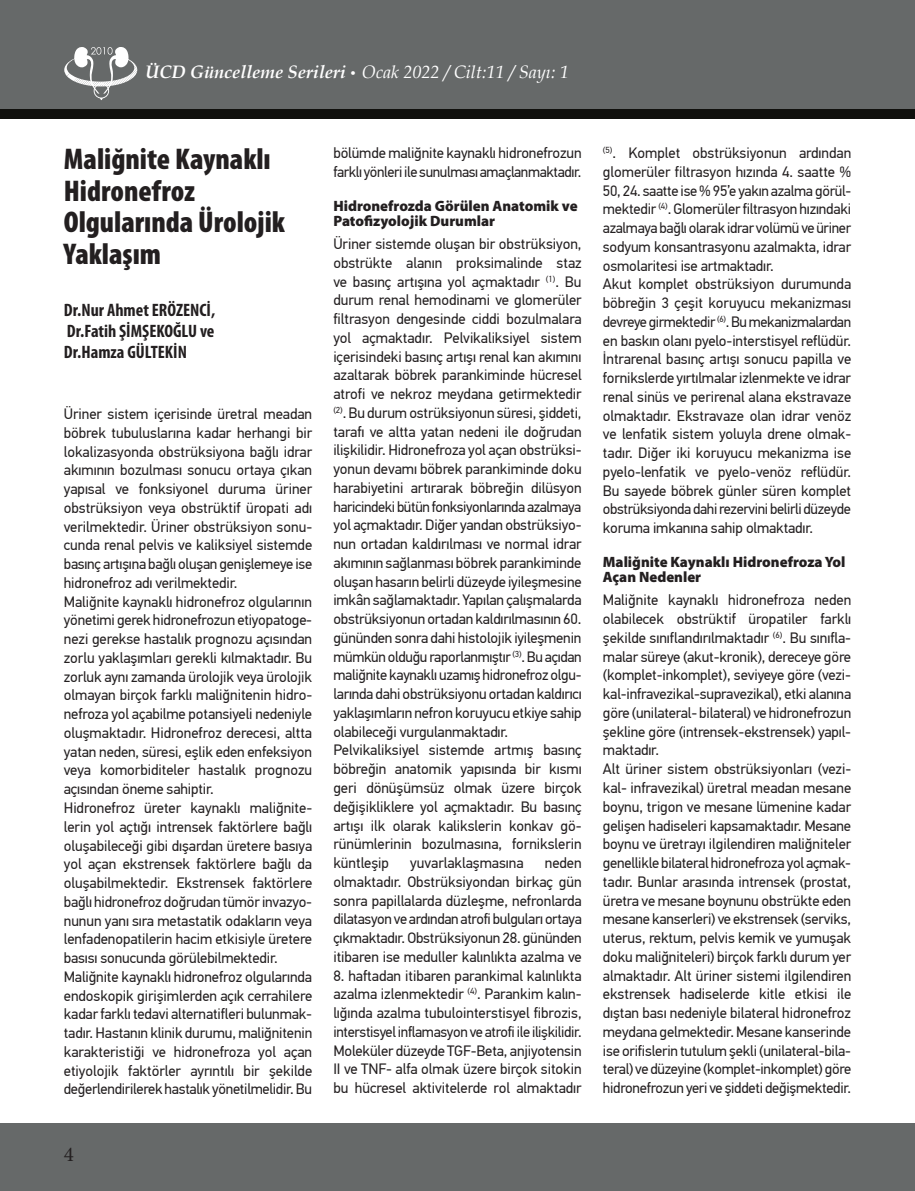
<style>
.page{position:relative;width:915px;height:1191px;background:#fff}
.page>*{position:absolute;margin:0;border:0;box-sizing:border-box;transform-origin:0 0}
.t1{font:900 condensed 30px/31.5px "Myriad Pro";color:#231f20}
.t2{font:21px "Minion Pro";color:#231f20}
.t3{font:700 condensed 18px/21px "Myriad Pro";color:#231f20;text-align:justify}
.t4{font:italic 18px "Book Antiqua";color:#fff}
.t5{font:15px/18.8px "PF Din Text Pro";letter-spacing:-.005em;color:#231f20}
.t6{font:900 15px/15px "Myriad Pro";color:#231f20}
.t7{font:15px/18.8px "PF Din Text Pro";letter-spacing:-.025em;color:#231f20}
.s1{font-weight:700}
.s2{font-family:"Swiss 721 BT";font-weight:700;font-style:normal;font-stretch:condensed;font-size:24px}
</style>
<div class="page">
<div style="left:0;top:1123px;width:914px;height:68px;background:#666969"></div>
<div style="left:0;top:0;width:914px;height:109px;background:#666969"></div>
<svg style="left:64px;top:47px;width:73px;height:53px"></svg>
<div style="left:0;top:109px;width:914px;height:10px;background:#10100d"></div>
<p class="t4" style="left:145px;top:59px;width:425px"><span class="s1">ÜCD Güncelleme Serileri</span> <span class="s2">∙</span> Ocak 2022 / Cilt:11 / Sayı: 1</p>
<h1 class="t1" style="left:64px;top:144px;width:222px">Maliğnite Kaynaklı<br>Hidronefroz<br>Olgularında Ürolojik<br>Yaklaşım</h1>
<p class="t3" style="left:64px;top:299px;width:153px">Dr.Nur Ahmet ERÖZENCİ, Dr.Fatih ŞİMŞEKOĞLU ve Dr.Hamza GÜLTEKİN</p>
<p class="t5" style="left:64px;top:405px;width:250px">Üriner sistem içerisinde üretral meadan böbrek tubuluslarına kadar herhangi bir lokalizasyonda obstrüksiyona bağlı idrar akımının bozulması sonucu ortaya çıkan yapısal ve fonksiyonel duruma üriner obstrüksiyon veya obstrüktif üropati adı verilmektedir. Üriner obstrüksiyon sonu&shy;cunda renal pelvis ve kaliksiyel sistemde basınç artışına bağlı oluşan genişlemeye ise hidronefroz adı verilmektedir.<br>Maliğnite kaynaklı hidronefroz olgularının yönetimi gerek hidronefrozun etiyopatoge&shy;nezi gerekse hastalık prognozu açısından zorlu yaklaşımları gerekli kılmaktadır. Bu zorluk aynı zamanda ürolojik veya ürolojik olmayan birçok farklı maliğnitenin hidro&shy;nefroza yol açabilme potansiyeli nedeniyle oluşmaktadır. Hidronefroz derecesi, altta yatan neden, süresi, eşlik eden enfeksiyon veya komorbiditeler hastalık prognozu açısından öneme sahiptir.<br>Hidronefroz üreter kaynaklı maliğnite&shy;lerin yol açtığı intrensek faktörlere bağlı oluşabileceği gibi dışardan üretere basıya yol açan ekstrensek faktörlere bağlı da oluşabilmektedir. Ekstrensek faktörlere bağlı hidronefroz doğrudan tümör invazyo&shy;nunun yanı sıra metastatik odakların veya lenfadenopatilerin hacim etkisiyle üretere basısı sonucunda görülebilmektedir.<br>Maliğnite kaynaklı hidronefroz olgularında endoskopik girişimlerden açık cerrahilere kadar farklı tedavi alternatifleri bulunmak&shy;tadır. Hastanın klinik durumu, maliğnitenin karakteristiği ve hidronefroza yol açan etiyolojik faktörler ayrıntılı bir şekilde değerlendirilerek hastalık yönetilmelidir. Bu</p>
<h2 class="t2" style="left:64px;top:1140px;width:12px">4</h2>
<p class="t7" style="left:333px;top:144px;width:250px">bölümde maliğnite kaynaklı hidronefrozun farklı yönleri ile sunulması amaçlanmaktadır.</p>
<p class="t6" style="left:333px;top:199px;width:246px">Hidronefrozda Görülen Anatomik ve<br>Patofizyolojik Durumlar</p>
<p class="t5" style="left:333px;top:235px;width:250px">Üriner sistemde oluşan bir obstrüksiyon, obstrükte alanın proksimalinde staz ve basınç artışına yol açmaktadır <sup>(1)</sup>. Bu durum renal hemodinami ve glomerüler filtrasyon dengesinde ciddi bozulmalara yol açmaktadır. Pelvikaliksiyel sistem içerisindeki basınç artışı renal kan akımını azaltarak böbrek parankiminde hücresel atrofi ve nekroz meydana getirmektedir <sup>(2)</sup>. Bu durum ostrüksiyonun süresi, şiddeti, tarafı ve altta yatan nedeni ile doğrudan ilişkilidir. Hidronefroza yol açan obstrüksi&shy;yonun devamı böbrek parankiminde doku harabiyetini artırarak böbreğin dilüsyon haricindeki bütün fonksiyonlarında azalmaya yol açmaktadır. Diğer yandan obstrüksiyo&shy;nun ortadan kaldırılması ve normal idrar akımının sağlanması böbrek parankiminde oluşan hasarın belirli düzeyde iyileşmesine imkân sağlamaktadır. Yapılan çalışmalarda obstrüksiyonun ortadan kaldırılmasının 60. gününden sonra dahi histolojik iyileşmenin mümkün olduğu raporlanmıştır <sup>(3)</sup>. Bu açıdan maliğnite kaynaklı uzamış hidronefroz olgu&shy;larında dahi obstrüksiyonu ortadan kaldırıcı yaklaşımların nefron koruyucu etkiye sahip olabileceği vurgulanmaktadır.<br>Pelvikaliksiyel sistemde artmış basınç böbreğin anatomik yapısında bir kısmı geri dönüşümsüz olmak üzere birçok değişikliklere yol açmaktadır. Bu basınç artışı ilk olarak kalikslerin konkav gö&shy;rünümlerinin bozulmasına, fornikslerin küntleşip</p>
<p class="t5" style="left:333px;top:853px;width:250px;text-align:justify;text-indent:211px">neden olmaktadır. Obstrüksiyondan birkaç gün sonra papillalarda düzleşme, nefronlarda dilatasyon ve ardından atrofi bulguları ortaya çıkmaktadır. Obstrüksiyonun 28. gününden itibaren ise meduller kalınlıkta azalma ve</p>
<p class="t5" style="left:333px;top:966px;width:250px;text-align:justify">8. haftadan itibaren parankimal kalınlıkta azalma izlenmektedir <sup>(4)</sup>. Parankim kalın&shy;lığında azalma tubulointerstisyel fibrozis, interstisyel inflamasyon ve atrofi ile ilişkilidir.<br>Moleküler düzeyde TGF-Beta, anjiyotensin II ve TNF- alfa olmak üzere birçok sitokin bu hücresel aktivitelerde rol almaktadır</p>
<p class="t5" style="left:410px;top:853px;width:115px">yuvarlaklaşmasına</p>
<p class="t5" style="left:602px;top:144px;width:250px"><sup>(5)</sup>. Komplet obstrüksiyonun ardından glomerüler filtrasyon hızında 4. saatte % 50, 24. saatte ise % 95’e yakın azalma görül&shy;mektedir <sup>(4)</sup>. Glomerüler filtrasyon hızındaki azalmaya bağlı olarak idrar volümü ve üriner sodyum konsantrasyonu azalmakta, idrar osmolaritesi ise artmaktadır.<br>Akut komplet obstrüksiyon durumunda böbreğin 3 çeşit koruyucu mekanizması devreye girmektedir <sup>(6)</sup>. Bu mekanizmalardan en baskın olanı pyelo-interstisyel reflüdür.<br>İntrarenal basınç artışı sonucu papilla ve fornikslerde yırtılmalar izlenmekte ve idrar renal sinüs ve perirenal alana ekstravaze olmaktadır. Ekstravaze olan idrar venöz ve lenfatik sistem yoluyla drene olmak&shy;tadır. Diğer iki koruyucu mekanizma ise pyelo-lenfatik ve pyelo-venöz reflüdür.<br>Bu sayede böbrek günler süren komplet obstrüksiyonda dahi rezervini belirli düzeyde koruma imkanına sahip olmaktadır.</p>
<p class="t6" style="left:602px;top:555px;width:244px">Maliğnite Kaynaklı Hidronefroza Yol<br>Açan Nedenler</p>
<p class="t5" style="left:602px;top:591px;width:250px">Maliğnite kaynaklı hidronefroza neden olabilecek obstrüktif üropatiler farklı şekilde sınıflandırılmaktadır <sup>(6)</sup>. Bu sınıfla&shy;malar süreye (akut-kronik), dereceye göre (komplet-inkomplet), seviyeye göre (vezi&shy;kal-infravezikal-supravezikal), etki alanına göre (unilateral- bilateral) ve hidronefrozun şekline göre (intrensek-ekstrensek) yapıl&shy;maktadır.<br>Alt üriner sistem obstrüksiyonları (vezi&shy;kal- infravezikal) üretral meadan mesane boynu, trigon ve mesane lümenine kadar gelişen hadiseleri kapsamaktadır. Mesane boynu ve üretrayı ilgilendiren maliğniteler genellikle bilateral hidronefroza yol açmak&shy;tadır. Bunlar arasında intrensek (prostat, üretra ve mesane boynunu obstrükte eden mesane kanserleri) ve ekstrensek (serviks, uterus, rektum, pelvis kemik ve yumuşak doku maliğniteleri) birçok farklı durum yer almaktadır. Alt üriner sistemi ilgilendiren ekstrensek hadiselerde kitle etkisi ile dıştan bası nedeniyle bilateral hidronefroz meydana gelmektedir. Mesane kanserinde ise orifislerin tutulum şekli (unilateral-bila&shy;teral) ve düzeyine (komplet-inkomplet) göre hidronefrozun yeri ve şiddeti değişmektedir.</p>
</div>
